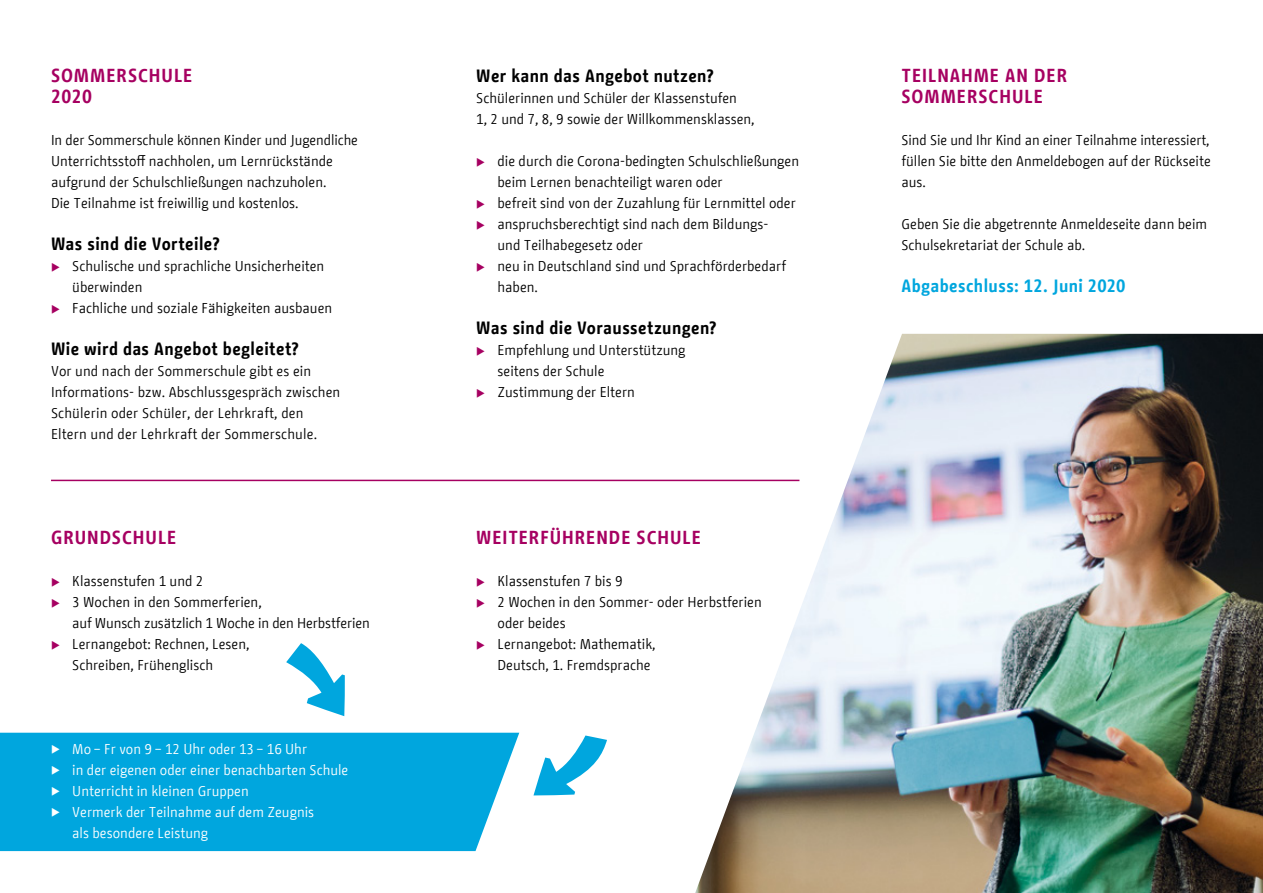
<style>
.page{position:relative;width:1263px;height:893px;background:#fff}
.page>*{position:absolute;margin:0;border:0;box-sizing:border-box;transform-origin:0 0}
.t1{font:700 18.75px/21px "BMF Change";letter-spacing:.05em;color:#a60061}
.t2{font:700 17.7px "BMF Change";letter-spacing:.025em;color:#000}
.t3{font:700 17.7px "BMF Change";letter-spacing:.025em;color:#00a6de}
.t4{font:14.25px/21px "BMF Change";color:#000}
.t5{font:14.25px/21px "BMF Change";color:#fff}
</style>
<div class="page">
<img style="left:695px;top:334px;width:568px;height:559px">
<div style="left:0;top:733px;width:519px;height:118px;background:#00a6de"></div>
<svg style="left:286px;top:643px;width:59px;height:73px"></svg>
<svg style="left:533px;top:735px;width:74px;height:61px"></svg>
<hr style="left:51px;top:480px;width:748px;height:1px;background:#a60061">
<h1 class="t1" style="left:51px;top:65px;width:143px">SOMMERSCHULE<br>2020</h1>
<p class="t4" style="left:51px;top:129px;width:308px">In der Sommerschule können Kinder und Jugendliche Unterrichtsstoff nachholen, um Lernrückstände aufgrund der Schulschließungen nachzuholen.<br>Die Teilnahme ist freiwillig und kostenlos.</p>
<p class="t2" style="left:51px;top:231px;width:170px">Was sind die Vorteile?</p>
<p class="t4" style="left:72px;top:255px;width:261px">Schulische und sprachliche Unsicherheiten überwinden<br>Fachliche und soziale Fähigkeiten ausbauen</p>
<p class="t2" style="left:51px;top:336px;width:249px">Wie wird das Angebot begleitet?</p>
<p class="t4" style="left:51px;top:360px;width:291px">Vor und nach der Sommerschule gibt es ein Informations- bzw. Abschlussgespräch zwischen Schülerin oder Schüler, der Lehrkraft, den Eltern und der Lehrkraft der Sommerschule.</p>
<h1 class="t1" style="left:51px;top:527px;width:127px">GRUNDSCHULE</h1>
<p class="t4" style="left:72px;top:570px;width:299px">Klassenstufen 1 und 2<br>3 Wochen in den Sommerferien,<br>auf Wunsch zusätzlich 1 Woche in den Herbstferien<br>Lernangebot: Rechnen, Lesen,<br>Schreiben, Frühenglisch</p>
<p class="t5" style="left:51px;top:738px;width:258px">◆ Mo – Fr von 9 – 12 Uhr oder 13 – 16 Uhr</p>
<p class="t5" style="left:51px;top:759px;width:299px">◆ in der eigenen oder einer benachbarten Schule</p>
<p class="t5" style="left:51px;top:780px;width:199px">◆ Unterricht in kleinen Gruppen</p>
<p class="t5" style="left:72px;top:801px;width:243px;text-indent:-21px">◆ Vermerk der Teilnahme auf dem Zeugnis als besondere Leistung</p>
<p class="t2" style="left:476px;top:63px;width:239px">Wer kann das Angebot nutzen?</p>
<p class="t4" style="left:476px;top:87px;width:280px">Schülerinnen und Schüler der Klassenstufen<br>1, 2 und 7, 8, 9 sowie der Willkommensklassen,</p>
<p class="t4" style="left:497px;top:150px;width:303px">die durch die Corona-bedingten Schulschließungen beim Lernen benachteiligt waren oder<br>befreit sind von der Zuzahlung für Lernmittel oder anspruchsberechtigt sind nach dem Bildungs-<br>und Teilhabegesetz oder<br>neu in Deutschland sind und Sprachförderbedarf haben.</p>
<p class="t2" style="left:476px;top:315px;width:242px">Was sind die Voraussetzungen?</p>
<p class="t4" style="left:497px;top:339px;width:190px">Empfehlung und Unterstützung seitens der Schule<br>Zustimmung der Eltern</p>
<h1 class="t1" style="left:476px;top:527px;width:226px">WEITERFÜHRENDE SCHULE</h1>
<p class="t4" style="left:497px;top:570px;width:266px">Klassenstufen 7 bis 9<br>2 Wochen in den Sommer- oder Herbstferien oder beides<br>Lernangebot: Mathematik,<br>Deutsch, 1. Fremdsprache</p>
<h1 class="t1" style="left:901px;top:65px;width:167px">TEILNAHME AN DER<br>SOMMERSCHULE</h1>
<p class="t4" style="left:901px;top:129px;width:311px;text-align:justify">Sind Sie und Ihr Kind an einer Teilnahme interessiert, füllen Sie bitte den Anmeldebogen auf der Rückseite aus.</p>
<p class="t4" style="left:901px;top:213px;width:307px">Geben Sie die abgetrennte Anmeldeseite dann beim<br>Schulsekretariat der Schule ab.</p>
<p class="t3" style="left:901px;top:273px;width:225px">Abgabeschluss: 12. Juni 2020</p>
</div>
